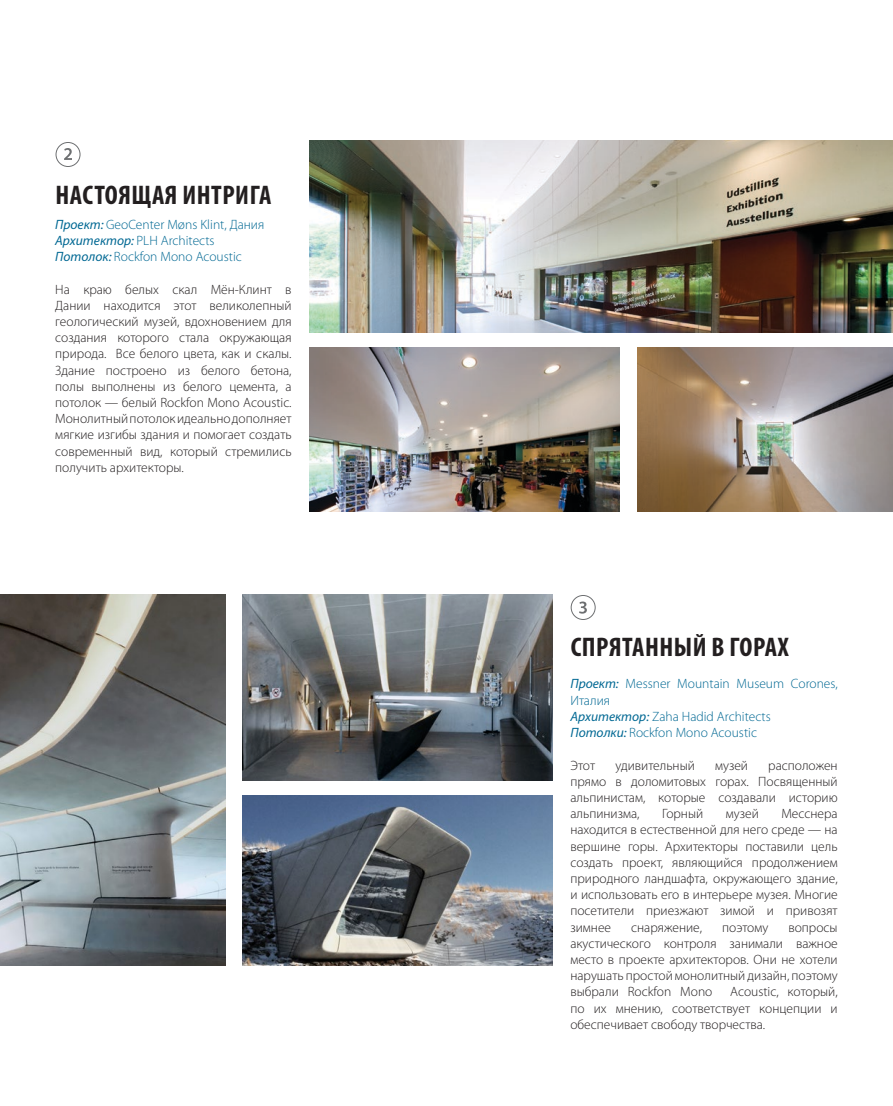
<style>
.page{position:relative;width:893px;height:1106px;background:#fff}
.page>*{position:absolute;margin:0;border:0;box-sizing:border-box;transform-origin:0 0}
.t1{font:700 condensed 27px "Myriad Pro";letter-spacing:.02em;color:#231f20}
.t2{font:300 13.5px/16.2px "Myriad Pro";color:#231f20;text-align:justify}
.t3{font:300 13.5px/16.2px "Myriad Pro";color:#006893}
.s1{font-weight:400;font-style:italic}
</style>
<div class="page">
<img style="left:243px;top:594px;width:309px;height:186px">
<img style="left:243px;top:795px;width:309px;height:170px">
<img style="left:0;top:594px;width:225px;height:371px">
<img style="left:309px;top:141px;width:584px;height:191px">
<img style="left:310px;top:348px;width:309px;height:163px">
<img style="left:637px;top:348px;width:256px;height:163px">
<svg style="left:579px;top:601px;width:8px;height:12px"></svg>
<div style="left:571px;top:595px;width:24px;height:24px;border:1px solid #6d6f71;border-radius:50%"></div>
<div style="left:56px;top:142px;width:24px;height:25px;border:1px solid #6d6f71;border-radius:50%"></div>
<svg style="left:64px;top:148px;width:8px;height:12px"></svg>
<h1 class="t1" style="left:56px;top:178px;width:218px">НАСТОЯЩАЯ ИНТРИГА</h1>
<p class="t3" style="left:55px;top:216px;width:211px"><span class="s1">Проект:</span> GeoCenter Møns Klint, Дания<br><span class="s1">Архитектор:</span> PLH Architects<br><span class="s1">Потолок:</span> Rockfon Mono Acoustic</p>
<p class="t2" style="left:55px;top:281px;width:238px">На краю белых скал Мён-Клинт в Дании находится этот великолепный геологический музей, вдохновением для создания которого стала окружающая природа. Все белого цвета, как и скалы.<br>Здание построено из белого бетона, полы выполнены из белого цемента, а потолок — белый Rockfon Mono Acoustic.<br>Монолитный потолок идеально дополняет мягкие изгибы здания и помогает создать современный вид, который стремились получить архитекторы.</p>
<h1 class="t1" style="left:571px;top:630px;width:220px">CПРЯТАННЫЙ В ГОРАХ</h1>
<p class="t3" style="left:570px;top:675px;width:269px"><span class="s1">Проект:</span> Messner Mountain Museum Corones,<br>Италия<br><span class="s1">Архитектор:</span> Zaha Hadid Architects<br><span class="s1">Потолки:</span> Rockfon Mono Acoustic</p>
<p class="t2" style="left:570px;top:756px;width:26px">Этот</p>
<p class="t2" style="left:615px;top:756px;width:81px">удивительный</p>
<p class="t2" style="left:715px;top:756px;width:35px">музей</p>
<p class="t2" style="left:570px;top:756px;width:269px;text-indent:198px">расположен прямо в доломитовых горах. Посвященный альпинистам, которые создавали историю альпинизма,</p>
<p class="t2" style="left:570px;top:805px;width:269px;text-indent:211px">Месснера находится в естественной для него среде — на вершине горы. Архитекторы поставили цель создать проект, являющийся продолжением природного ландшафта, окружающего здание, и использовать его в интерьере музея. Многие посетители приезжают зимой и привозят зимнее</p>
<p class="t2" style="left:662px;top:805px;width:43px">Горный</p>
<p class="t2" style="left:726px;top:805px;width:35px">музей</p>
<p class="t2" style="left:570px;top:918px;width:269px;text-indent:218px">вопросы акустического контроля занимали важное место в проекте архитекторов. Они не хотели нарушать простой монолитный дизайн, поэтому выбрали Rockfon Mono</p>
<p class="t2" style="left:631px;top:918px;width:73px">снаряжение,</p>
<p class="t2" style="left:722px;top:918px;width:48px">поэтому</p>
<p class="t2" style="left:570px;top:983px;width:269px;text-indent:160px">Acoustic, который, по их мнению, соответствует концепции и обеспечивает свободу творчества.</p>
</div>
